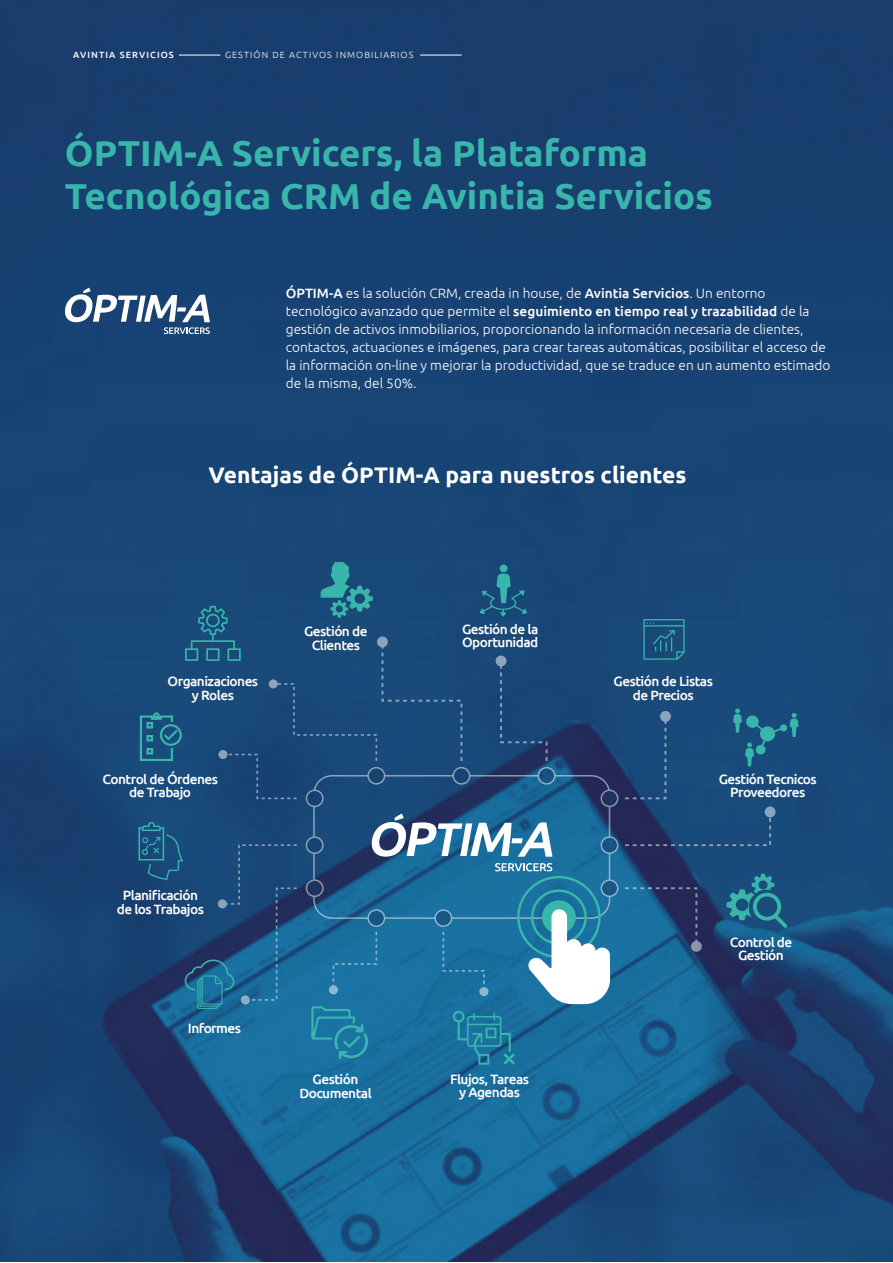
<style>
.page{position:relative;width:893px;height:1263px;background:#fff}
.page>*{position:absolute;margin:0;border:0;box-sizing:border-box;transform-origin:0 0}
.t1{font:700 36px/43.2px "Ubuntu";color:#38b6ab}
.t2{font:700 22.5px "Ubuntu";color:#fff}
.t3{font:300 13.5px/18px "Ubuntu";color:#fff}
.t4{font:500 13.5px/13.5px "Ubuntu";letter-spacing:-.04em;color:#fff;text-align:center}
.t5{font:300 9px "Ubuntu";letter-spacing:.12em;color:#fff}
.t6{font:500 9px "Ubuntu";letter-spacing:.12em;color:#fff}
.s1{font-weight:500}
</style>
<div class="page">
<img style="left:0;top:0;width:893px;height:1262px">
<div style="left:500px;top:564px;width:8px;height:8px;background:#38b6ab;border-radius:50%"></div>
<svg style="left:479px;top:574px;width:48px;height:43px;background:#1f5f82"></svg>
<svg style="left:453px;top:1011px;width:62px;height:54px;background:#1f7b9e"></svg>
<svg style="left:311px;top:1006px;width:58px;height:53px;background:#2181a4"></svg>
<svg style="left:643px;top:619px;width:42px;height:41px;background:#1f6082"></svg>
<svg style="left:733px;top:708px;width:65px;height:58px;background:#1f6185"></svg>
<svg style="left:726px;top:874px;width:61px;height:54px;background:#216b8a"></svg>
<div style="left:313px;top:775px;width:297px;height:144px;border:2px solid #fff;border-radius:18px"></div>
<div style="left:453px;top:768px;width:17px;height:16px;background:#184371;border-radius:50%"></div>
<div style="left:452px;top:767px;width:18px;height:18px;border:2px solid #fff;border-radius:50%"></div>
<div style="left:538px;top:768px;width:17px;height:16px;background:#175381;border-radius:50%"></div>
<div style="left:538px;top:767px;width:17px;height:18px;border:2px solid #fff;border-radius:50%"></div>
<div style="left:368px;top:910px;width:17px;height:16px;background:#175482;border-radius:50%"></div>
<div style="left:367px;top:909px;width:18px;height:18px;border:2px solid #fff;border-radius:50%"></div>
<div style="left:435px;top:910px;width:17px;height:16px;background:#195785;border-radius:50%"></div>
<div style="left:434px;top:909px;width:18px;height:18px;border:2px solid #fff;border-radius:50%"></div>
<svg style="left:306px;top:790px;width:17px;height:16px"></svg>
<div style="left:306px;top:789px;width:18px;height:18px;border:2px solid #fff;border-radius:50%"></div>
<svg style="left:306px;top:837px;width:17px;height:16px"></svg>
<div style="left:306px;top:836px;width:18px;height:18px;border:2px solid #fff;border-radius:50%"></div>
<svg style="left:306px;top:880px;width:17px;height:16px"></svg>
<div style="left:306px;top:879px;width:18px;height:18px;border:2px solid #fff;border-radius:50%"></div>
<svg style="left:601px;top:790px;width:17px;height:16px"></svg>
<div style="left:600px;top:789px;width:18px;height:18px;border:2px solid #fff;border-radius:50%"></div>
<svg style="left:601px;top:837px;width:17px;height:16px"></svg>
<div style="left:600px;top:836px;width:18px;height:18px;border:2px solid #fff;border-radius:50%"></div>
<svg style="left:601px;top:880px;width:17px;height:16px"></svg>
<div style="left:600px;top:879px;width:18px;height:18px;border:2px solid #fff;border-radius:50%"></div>
<div style="left:542px;top:900px;width:34px;height:34px;background:#38b6ab;border-radius:50%"></div>
<svg style="left:528px;top:909px;width:82px;height:95px"></svg>
<div style="left:442px;top:930px;width:43px;height:63px;background:#196e9d"></div>
<div style="left:479px;top:987px;width:9px;height:9px;background:#8cb8d0;border-radius:50%"></div>
<div style="left:332px;top:930px;width:46px;height:62px;background:#1a72a2"></div>
<div style="left:329px;top:985px;width:9px;height:9px;background:#8cb8d0;border-radius:50%"></div>
<svg style="left:139px;top:822px;width:159px;height:187px;background:#1b4e7c"></svg>
<div style="left:218px;top:899px;width:9px;height:9px;background:#8ba4bc;border-radius:50%"></div>
<div style="left:140px;top:562px;width:323px;height:238px;background:#184978"></div>
<div style="left:377px;top:636px;width:11px;height:11px;background:#8ca4bb;border-radius:50%"></div>
<svg style="left:499px;top:659px;width:49px;height:104px;background:#1b4574"></svg>
<div style="left:496px;top:655px;width:10px;height:11px;background:#8ba3bb;border-radius:50%"></div>
<svg style="left:623px;top:886px;width:75px;height:62px;background:#1f5684"></svg>
<div style="left:691px;top:941px;width:11px;height:11px;background:#9092a9;border-radius:50%"></div>
<svg style="left:623px;top:810px;width:149px;height:37px;background:#1e4373"></svg>
<svg style="left:765px;top:806px;width:11px;height:11px"></svg>
<svg style="left:623px;top:714px;width:44px;height:86px;background:#1c4979"></svg>
<div style="left:660px;top:711px;width:11px;height:11px;background:#8ca4bc;border-radius:50%"></div>
<svg style="left:65px;top:288px;width:145px;height:46px"></svg>
<svg style="left:495px;top:863px;width:57px;height:8px"></svg>
<svg style="left:372px;top:813px;width:180px;height:44px"></svg>
<hr style="left:179px;top:55px;width:41px;height:1px;background:#fff">
<hr style="left:420px;top:55px;width:42px;height:1px;background:#fff">
<p class="t6" style="left:73px;top:49px;width:102px">AVINTIA SERVICIOS</p>
<p class="t5" style="left:225px;top:49px;width:190px">GESTIÓN DE ACTIVOS INMOBILIARIOS</p>
<h1 class="t1" style="left:65px;top:131px;width:649px">ÓPTIM-A Servicers, la Plataforma<br>Tecnológica CRM de Avintia Servicios</h1>
<p class="t3" style="left:286px;top:284px;width:546px"><span class="s1">ÓPTIM-A</span> es la solución CRM, creada in house, de <span class="s1">Avintia Servicios</span>. Un entorno tecnológico avanzado que permite el <span class="s1">seguimiento en tiempo real y trazabilidad</span> de la gestión de activos inmobiliarios, proporcionando la información necesaria de clientes, contactos, actuaciones e imágenes, para crear tareas automáticas, posibilitar el acceso de la información on-line y mejorar la productividad, que se traduce en un aumento estimado de la misma, del 50%.</p>
<h2 class="t2" style="left:209px;top:462px;width:480px">Ventajas de ÓPTIM-A para nuestros clientes</h2>
<p class="t4" style="left:168px;top:674px;width:92px">Organizaciones y Roles</p>
<p class="t4" style="left:304px;top:624px;width:65px">Gestión de<br>Clientes</p>
<p class="t4" style="left:462px;top:622px;width:78px;text-align:left">Gestión de la<br>Oportunidad</p>
<p class="t4" style="left:614px;top:674px;width:101px">Gestión de Listas de Precios</p>
<p class="t4" style="left:102px;top:772px;width:117px">Control de Órdenes de Trabajo</p>
<p class="t4" style="left:719px;top:772px;width:100px">Gestión Tecnicos<br>Proveedores</p>
<p class="t4" style="left:117px;top:888px;width:89px">Planificación de los Trabajos</p>
<p class="t4" style="left:188px;top:1021px;width:55px">Informes</p>
<p class="t4" style="left:299px;top:1072px;width:74px">Gestión<br>Documental</p>
<p class="t4" style="left:450px;top:1072px;width:81px">Flujos, Tareas y Agendas</p>
<p class="t4" style="left:730px;top:935px;width:64px">Control de<br>Gestión</p>
</div>
